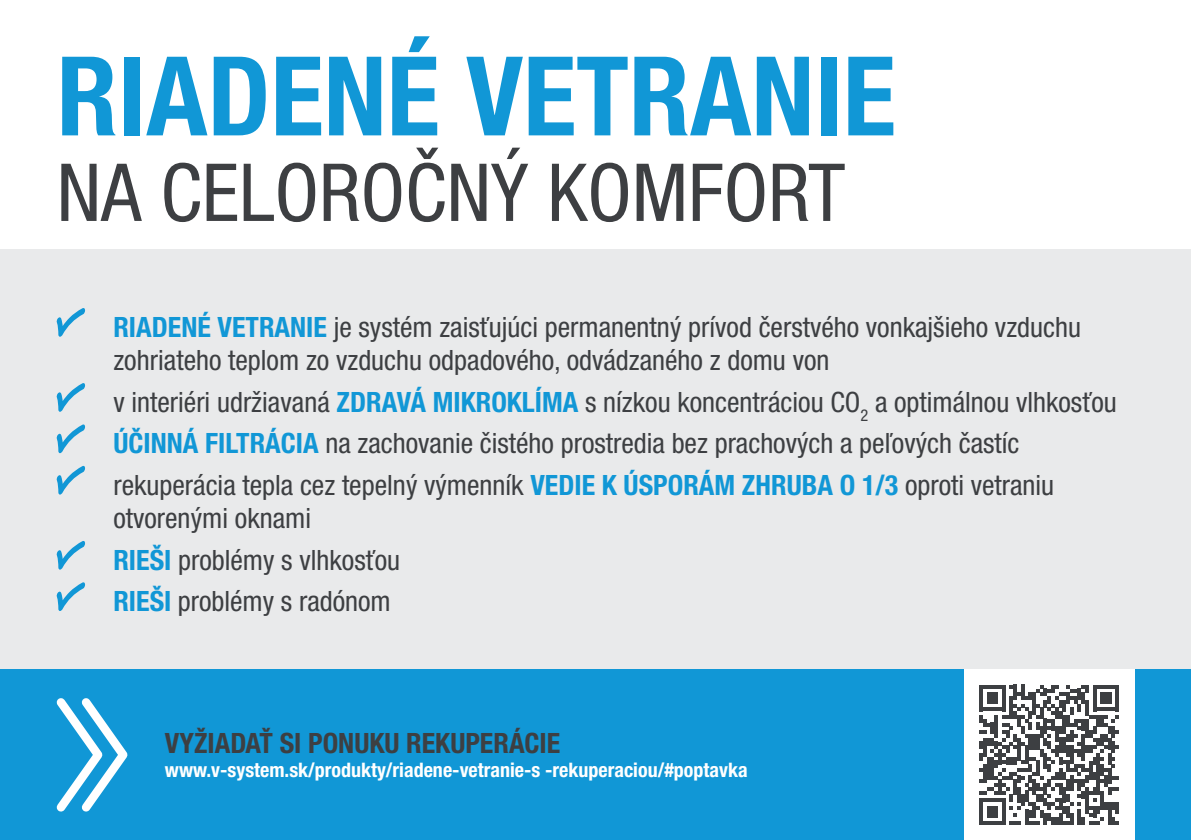
<style>
.page{position:relative;width:1191px;height:840px;background:#fff}
.page>*{position:absolute;margin:0;border:0;box-sizing:border-box;transform-origin:0 0}
.t1{font:700 condensed 110px "Helvetica Neue LT Pro";color:#1197d6}
.t2{font:condensed 80px "Helvetica Neue LT Pro";color:#3d3f42}
.t3{font:condensed 28px/41.4px "Helvetica Neue LT Pro";color:#3d3f42}
.t4{font:700 condensed 28px "Helvetica Neue LT Pro";color:#3d3f42}
.t5{font:700 condensed 20px "Helvetica Neue LT Pro";color:#fff}
.s1{font-weight:700;color:#1197d6}
</style>
<div class="page">
<div style="left:0;top:249px;width:1191px;height:420px;background:#e9eaeb"></div>
<div style="left:0;top:669px;width:1191px;height:170px;background:#1197d6"></div>
<svg style="left:56px;top:308px;width:29px;height:28px"></svg>
<svg style="left:56px;top:383px;width:29px;height:28px"></svg>
<svg style="left:56px;top:424px;width:29px;height:29px"></svg>
<svg style="left:56px;top:465px;width:29px;height:29px"></svg>
<svg style="left:56px;top:541px;width:29px;height:28px"></svg>
<svg style="left:56px;top:582px;width:29px;height:28px"></svg>
<div style="left:964px;top:669px;width:170px;height:170px;background:#fff"></div>
<svg style="left:979px;top:684px;width:140px;height:140px"></svg>
<svg style="left:56px;top:698px;width:72px;height:114px"></svg>
<h1 class="t1" style="left:57px;top:30px;width:840px">RIADENÉ VETRANIE</h1>
<h2 class="t2" style="left:57px;top:146px;width:790px">NA CELOROČNÝ KOMFORT</h2>
<p class="t3" style="left:113px;top:309px;width:969px;line-height:33.6px"><span class="s1">RIADENÉ VETRANIE</span> je systém zaisťujúci permanentný prívod čerstvého vonkajšieho vzduchu zohriateho teplom zo vzduchu odpadového, odvádzaného z domu von</p>
<p class="t3" style="left:113px;top:381px;width:1005px">v interiéri udržiavaná <span class="s1">ZDRAVÁ MIKROKLÍMA</span> s nízkou koncentráciou CO<sub>2</sub> a optimálnou vlhkosťou<br><span class="s1">ÚČINNÁ FILTRÁCIA</span> na zachovanie čistého prostredia bez prachových a peľových častíc rekuperácia tepla cez tepelný výmenník <span class="s1">VEDIE K ÚSPORÁM ZHRUBA O 1/3</span> oproti vetraniu</p>
<p class="t3" style="left:113px;top:497px;width:288px">otvorenými oknami<br><span class="s1">RIEŠI</span> problémy s vlhkosťou<br><span class="s1">RIEŠI</span> problémy s radónom</p>
<p class="t4" style="left:165px;top:725px;width:397px">VYŽIADAŤ SI PONUKU REKUPERÁCIE</p>
<p class="t5" style="left:165px;top:757px;width:584px">www.v-system.sk/produkty/riadene-vetranie-s -rekuperaciou/#poptavka</p>
</div>
